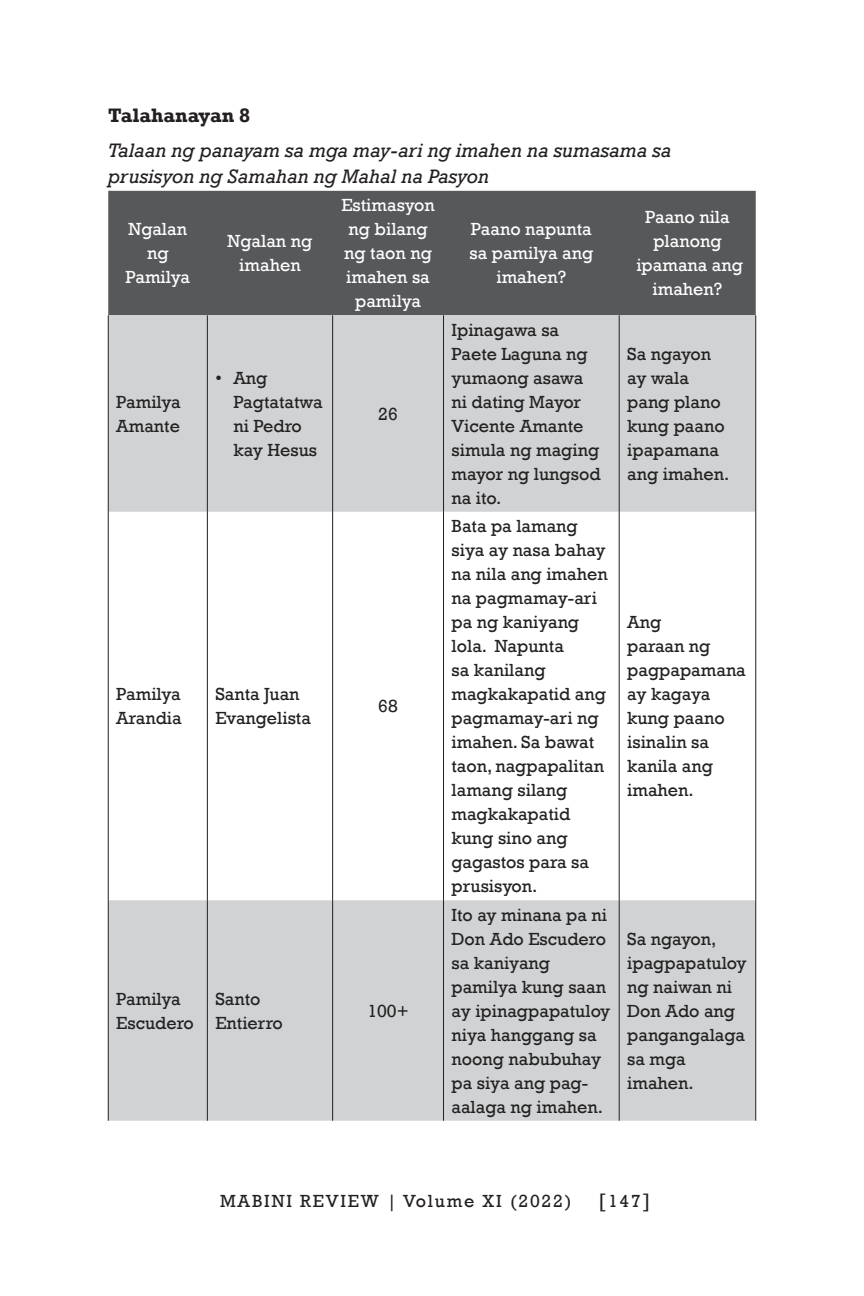
<style>
.page{position:relative;width:864px;height:1296px;background:#fff}
.page>*{position:absolute;margin:0;border:0;box-sizing:border-box;transform-origin:0 0}
.t1{font:italic 20px/26px "Rockwell";color:#231f20}
.t2{font:700 20px "Rockwell";color:#231f20}
.List_Paragraph{font:18px/24px "Rockwell";color:#222}
.List_Paragraph-2{font:18px/24px "Rockwell";color:#fff;text-align:center}
.List_Paragraph-3{font:18px "Rockwell";letter-spacing:.1em;color:#231f20}
.List_Paragraph-4{font:18px/24px "Rockwell";color:#231f20}
.s1{font-size:20px}
</style>
<div class="page">
<div style="left:108px;top:191px;width:648px;height:124px;background:#57585a"></div>
<svg style="left:109px;top:315px;width:646px;height:806px;fill:#d1d2d4"></svg>
<hr style="left:108px;top:315px;width:1px;height:197px;background:#231f20">
<hr style="left:207px;top:315px;width:1px;height:197px;background:#231f20">
<hr style="left:332px;top:315px;width:1px;height:197px;background:#231f20">
<hr style="left:443px;top:315px;width:1px;height:197px;background:#231f20">
<hr style="left:619px;top:315px;width:1px;height:197px;background:#231f20">
<hr style="left:755px;top:315px;width:1px;height:197px;background:#231f20">
<hr style="left:108px;top:512px;width:1px;height:388px;background:#231f20">
<hr style="left:207px;top:512px;width:1px;height:388px;background:#231f20">
<hr style="left:332px;top:512px;width:1px;height:388px;background:#231f20">
<hr style="left:443px;top:512px;width:1px;height:388px;background:#231f20">
<hr style="left:619px;top:512px;width:1px;height:388px;background:#231f20">
<hr style="left:755px;top:512px;width:1px;height:388px;background:#231f20">
<hr style="left:108px;top:900px;width:1px;height:221px;background:#231f20">
<hr style="left:207px;top:900px;width:1px;height:221px;background:#231f20">
<hr style="left:332px;top:900px;width:1px;height:221px;background:#231f20">
<hr style="left:443px;top:900px;width:1px;height:221px;background:#231f20">
<hr style="left:619px;top:900px;width:1px;height:221px;background:#231f20">
<hr style="left:755px;top:900px;width:1px;height:221px;background:#231f20">
<p class="t2" style="left:108px;top:103px;width:144px">Talahanayan 8</p>
<p class="t1" style="left:108px;top:137px;width:565px">Talaan ng panayam sa mga may-ari ng imahen na sumasama sa prusisyon ng Samahan ng Mahal na Pasyon</p>
<p class="List_Paragraph-2" style="left:126px;top:218px;width:66px">Ngalan ng<br>Pamilya</p>
<p class="List_Paragraph-2" style="left:341px;top:194px;width:95px">Estimasyon ng bilang ng taon ng imahen sa pamilya</p>
<p class="List_Paragraph-2" style="left:645px;top:206px;width:86px">Paano nila planong</p>
<p class="List_Paragraph-2" style="left:636px;top:254px;width:108px">ipamana ang imahen?</p>
<p class="List_Paragraph-2" style="left:469px;top:218px;width:125px">Paano napunta sa pamilya ang imahen?</p>
<p class="List_Paragraph-2" style="left:228px;top:230px;width:86px">Ngalan ng imahen</p>
<p class="List_Paragraph" style="left:116px;top:390px;width:66px">Pamilya<br>Amante</p>
<p class="List_Paragraph" style="left:233px;top:366px;width:91px;text-indent:-18px">• Ang<br>Pagtatatwa ni Pedro kay Hesus</p>
<p class="List_Paragraph" style="left:116px;top:682px;width:67px">Pamilya<br>Arandia</p>
<p class="List_Paragraph-4" style="left:215px;top:682px;width:97px">Santa Juan<br>Evangelista</p>
<p class="List_Paragraph" style="left:116px;top:987px;width:79px">Pamilya<br>Escudero</p>
<p class="List_Paragraph" style="left:215px;top:987px;width:69px">Santo<br>Entierro</p>
<p class="List_Paragraph" style="left:378px;top:402px;width:21px">26</p>
<p class="List_Paragraph" style="left:378px;top:694px;width:21px">68</p>
<p class="List_Paragraph" style="left:367px;top:999px;width:43px">100+</p>
<p class="List_Paragraph" style="left:452px;top:318px;width:151px">Ipinagawa sa<br>Paete Laguna ng yumaong asawa ni dating Mayor<br>Vicente Amante simula ng maging mayor ng lungsod na ito.</p>
<p class="List_Paragraph" style="left:452px;top:514px;width:158px">Bata pa lamang siya ay nasa bahay na nila ang imahen na pagmamay-ari pa ng kaniyang lola. Napunta<br>sa kanilang magkakapatid ang pagmamay-ari ng imahen. Sa bawat taon, nagpapalitan lamang silang magkakapatid kung sino ang gagastos para sa prusisyon.</p>
<p class="List_Paragraph" style="left:452px;top:903px;width:160px">Ito ay minana pa ni<br>Don Ado Escudero sa kaniyang pamilya kung saan ay ipinagpapatuloy niya hanggang sa noong nabubuhay pa siya ang pag&shy;aalaga ng imahen.</p>
<p class="List_Paragraph" style="left:627px;top:342px;width:104px">Sa ngayon ay wala pang plano kung paano ipapamana ang imahen.</p>
<p class="List_Paragraph" style="left:627px;top:610px;width:120px">Ang<br>paraan ng pagpapamana ay kagaya kung paano isinalin sa kanila ang imahen.</p>
<p class="List_Paragraph" style="left:627px;top:927px;width:121px">Sa ngayon, ipagpapatuloy ng naiwan ni<br>Don Ado ang pangangalaga sa mga imahen.</p>
<p class="List_Paragraph-3" style="left:220px;top:1191px;width:353px">MABINI REVIEW | Volume XI (2022)</p>
<p class="List_Paragraph-3" style="left:599px;top:1191px;width:53px"><span class="s1">[</span>147<span class="s1">]</span></p>
</div>
